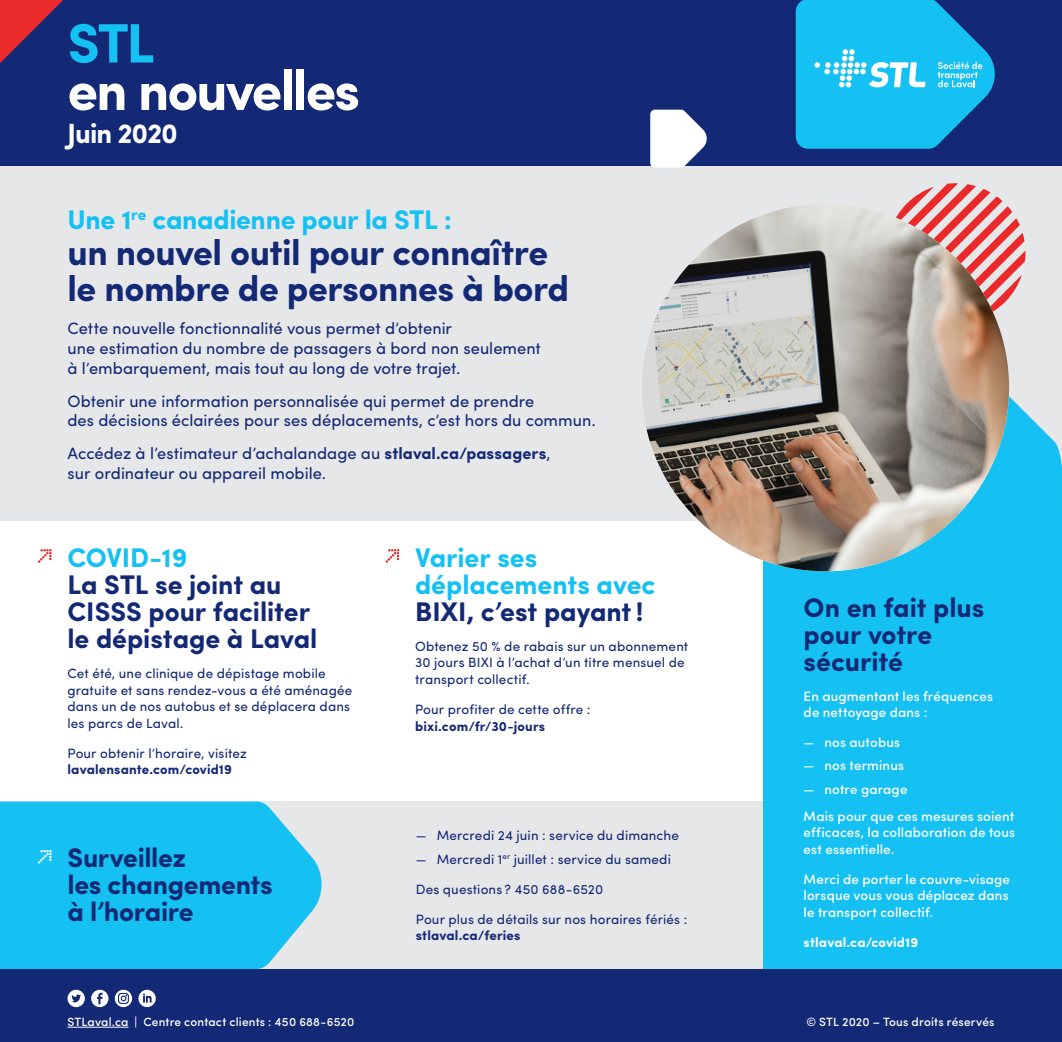
<style>
.page{position:relative;width:1062px;height:1042px;background:#fff}
.page>*{position:absolute;margin:0;border:0;box-sizing:border-box;transform-origin:0 0}
.t1{font:700 55.5px "Sofia Pro";letter-spacing:-.035em;color:#fff}
.t2{font:700 55.5px "Sofia Pro";color:#15c0f2}
.t3{font:700 36px/36px "Sofia Pro";letter-spacing:-.015em;color:#142975}
.t4{font:700 27.75px "Sofia Pro";letter-spacing:-.035em;color:#fff}
.t5{font:700 27px/27px "Sofia Pro";letter-spacing:-.005em;color:#142975}
.t6{font:700 27px/27px "Sofia Pro";letter-spacing:-.01em;color:#15c0f2}
.t7{font:16.5px/19.5px "Sofia Pro";color:#142975}
.t8{font:13.5px/16.5px "Sofia Pro";letter-spacing:.01em;color:#142975}
.t9{font:500 13.5px/16.5px "Sofia Pro";letter-spacing:.01em;color:#fff}
.t10{font:700 13.5px "Sofia Pro";letter-spacing:.01em;color:#142975}
.t11{font:700 13.5px "Sofia Pro";letter-spacing:.01em;color:#fff}
.t12{font:500 12px "Sofia Pro";letter-spacing:.015em;color:#fff}
.s1{font-weight:700}
.s2{font-weight:400}
</style>
<div class="page">
<div style="left:0;top:0;width:1062px;height:167px;background:#142975"></div>
<svg style="left:0;top:0;width:63px;height:63px"></svg>
<div style="left:0;top:801px;width:1062px;height:168px;background:#e6e7e9"></div>
<div style="left:0;top:167px;width:1062px;height:354px;background:#e6e7e9"></div>
<div style="left:763px;top:322px;width:299px;height:647px;background:#15c0f2"></div>
<div style="left:0;top:969px;width:1062px;height:72px;background:#142975"></div>
<svg style="left:896px;top:183px;width:130px;height:138px"></svg>
<img style="left:642px;top:204px;width:367px;height:367px;border-radius:184px">
<svg style="left:796px;top:0;width:199px;height:149px;background:#20afe2"></svg>
<svg style="left:138px;top:989px;width:18px;height:18px"></svg>
<svg style="left:115px;top:989px;width:17px;height:18px"></svg>
<svg style="left:67px;top:989px;width:18px;height:18px"></svg>
<svg style="left:91px;top:989px;width:17px;height:18px"></svg>
<hr style="left:68px;top:1026px;width:60px;height:1px;background:#fff">
<svg style="left:0;top:801px;width:322px;height:168px;background:#25c3f1"></svg>
<svg style="left:38px;top:849px;width:14px;height:14px"></svg>
<svg style="left:650px;top:110px;width:58px;height:57px"></svg>
<svg style="left:38px;top:549px;width:14px;height:14px"></svg>
<svg style="left:385px;top:549px;width:14px;height:14px"></svg>
<h1 class="t2" style="left:68px;top:1px;width:89px">STL</h1>
<h1 class="t1" style="left:68px;top:48px;width:294px">en nouvelles</h1>
<h3 class="t4" style="left:68px;top:112px;width:112px">Juin 2020</h3>
<h3 class="t6" style="left:68px;top:205px;width:386px">Une 1<sup>re</sup> canadienne pour la STL :</h3>
<h2 class="t3" style="left:68px;top:232px;width:503px">un nouvel outil pour connaître le nombre de personnes à bord</h2>
<p class="t7" style="left:68px;top:318px;width:475px">Cette nouvelle fonctionnalité vous permet d’obtenir<br>une estimation du nombre de passagers à bord non seulement à l’embarquement, mais tout au long de votre trajet.</p>
<p class="t7" style="left:68px;top:390px;width:530px">Obtenir une information personnalisée qui permet de prendre<br>des décisions éclairées pour ses déplacements, c’est hors du commun.</p>
<p class="t7" style="left:68px;top:442px;width:485px">Accédez à l’estimateur d’achalandage au <span class="s1">stlaval.ca/passagers</span>, sur ordinateur ou appareil mobile.</p>
<h3 class="t6" style="left:68px;top:542px;width:121px">COVID-19</h3>
<h3 class="t5" style="left:68px;top:569px;width:251px">La STL se joint au<br>CISSS pour faciliter le dépistage à Laval</h3>
<p class="t8" style="left:68px;top:664px;width:286px">Cet été, une clinique de dépistage mobile gratuite et sans rendez-vous a été aménagée dans un de nos autobus et se déplacera dans les parcs de Laval.</p>
<p class="t8" style="left:68px;top:743px;width:181px">Pour obtenir l’horaire, visitez</p>
<p class="t10" style="left:68px;top:759px;width:166px">lavalensante.com/covid19</p>
<h3 class="t5" style="left:68px;top:842px;width:207px">Surveillez<br>les changements à l’horaire</h3>
<h3 class="t6" style="left:415px;top:542px;width:242px">Varier ses déplacements avec</h3>
<h3 class="t5" style="left:415px;top:596px;width:230px">BIXI, c’est payant !</h3>
<p class="t8" style="left:415px;top:637px;width:275px">Obtenez 50 % de rabais sur un abonnement<br>30 jours BIXI à l’achat d’un titre mensuel de transport collectif.</p>
<p class="t8" style="left:415px;top:700px;width:177px">Pour profiter de cette offre :</p>
<p class="t10" style="left:415px;top:715px;width:132px">bixi.com/fr/30-jours</p>
<p class="t8" style="left:416px;top:826px;width:265px">— Mercredi 24 juin : service du dimanche</p>
<p class="t8" style="left:416px;top:849px;width:257px">— Mercredi 1<sup>er</sup> juillet : service du samedi</p>
<p class="t8" style="left:416px;top:879px;width:189px">Des questions ? 450 688-6520</p>
<p class="t8" style="left:416px;top:909px;width:273px">Pour plus de détails sur nos horaires fériés :</p>
<p class="t10" style="left:416px;top:925px;width:106px">stlaval.ca/feries</p>
<h3 class="t5" style="left:804px;top:592px;width:182px">On en fait plus pour votre sécurité</h3>
<p class="t9" style="left:804px;top:686px;width:191px">En augmentant les fréquences de nettoyage dans :</p>
<p class="t9" style="left:804px;top:733px;width:98px"><span class="s2">—</span> nos autobus</p>
<p class="t9" style="left:804px;top:756px;width:102px"><span class="s2">—</span> nos terminus</p>
<p class="t9" style="left:804px;top:774px;width:212px;line-height:26.8px"><span class="s2">—</span> notre garage<br>Mais pour que ces mesures soient</p>
<p class="t9" style="left:804px;top:823px;width:213px">efficaces, la collaboration de tous est essentielle.</p>
<p class="t9" style="left:804px;top:869px;width:208px;text-align:justify">Merci de porter le couvre-visage lorsque vous vous déplacez dans le transport collectif.</p>
<p class="t11" style="left:804px;top:931px;width:116px">stlaval.ca/covid19</p>
<p class="t12" style="left:68px;top:1012px;width:288px">STLaval.ca | Centre contact clients : 450 688-6520</p>
<p class="t12" style="left:806px;top:1012px;width:190px">© STL 2020 – Tous droits réservés</p>
</div>
